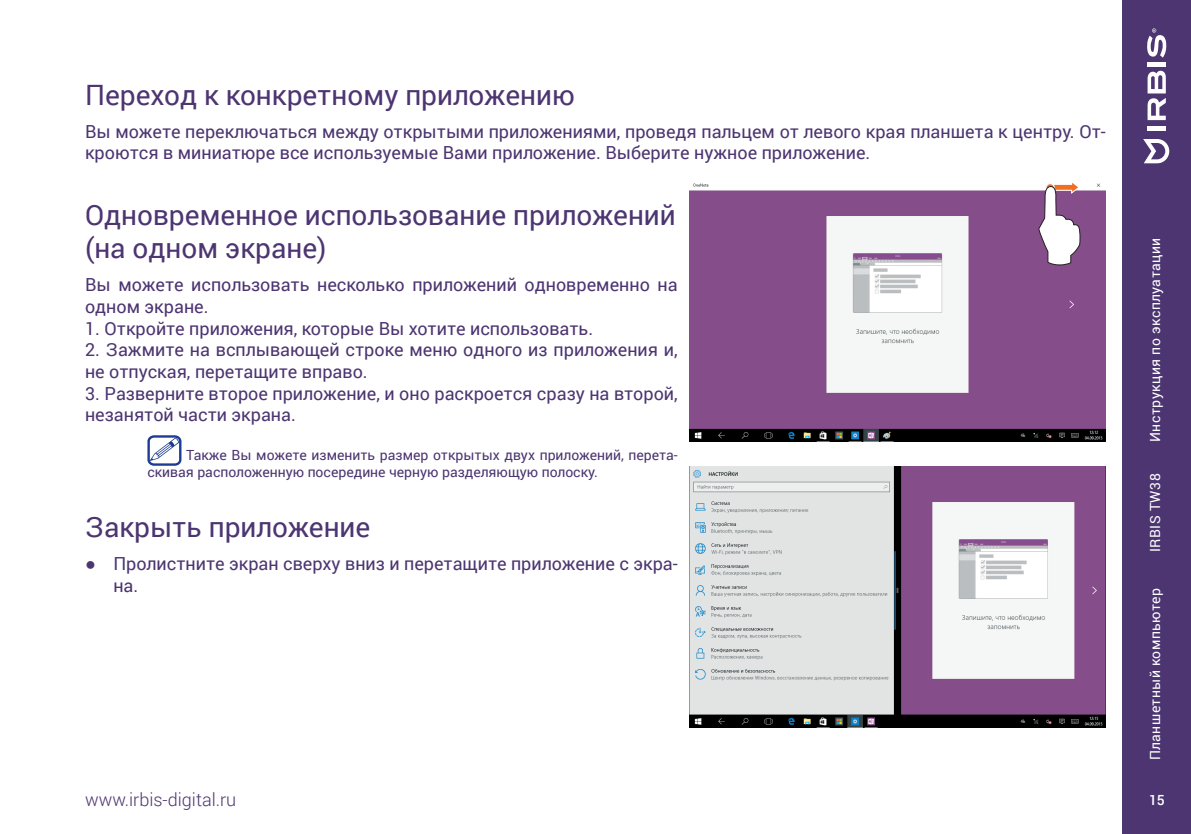
<style>
.page{position:relative;width:1191px;height:834px;background:#fff}
.page>*{position:absolute;margin:0;border:0;box-sizing:border-box;transform-origin:0 0}
.t1{font:28px/33.6px "Roboto";color:#4c3571}
.t2{font:18px/21.6px "Roboto";color:#4c3571}
.t3{font:300 18px "Roboto";color:#4c3571}
.t4{font:14px/16.8px "Roboto";color:#4c3571}
.t5{font:14px "Roboto";letter-spacing:.03em;color:#fff}
.t6{font:500 14px "Roboto";color:#fff}
.s1{font-family:"Arial"}
</style>
<div class="page">
<div style="left:1123px;top:0;width:68px;height:833px;background:#4c3571"></div>
<svg style="left:1143px;top:139px;width:26px;height:24px"></svg>
<svg style="left:1147px;top:70px;width:18px;height:50px"></svg>
<hr style="left:1147px;top:126px;width:18px;height:4px;background:#fff">
<hr style="left:1147px;top:62px;width:18px;height:4px;background:#fff">
<svg style="left:1147px;top:28px;width:19px;height:30px"></svg>
<svg style="left:147px;top:435px;width:34px;height:30px"></svg>
<img style="left:689px;top:467px;width:417px;height:260px">
<img style="left:689px;top:183px;width:417px;height:258px">
<svg style="left:1038px;top:183px;width:42px;height:82px"></svg>
<h1 class="t1" style="left:85px;top:77px;width:491px">Переход к конкретному приложению</h1>
<p class="t2" style="left:85px;top:120px;width:1022px">Вы можете переключаться между открытыми приложениями, проведя пальцем от левого края планшета к центру. От&shy;кроются в миниатюре все используемые Вами приложение. Выберите нужное приложение.</p>
<h1 class="t1" style="left:85px;top:197px;width:592px">Одновременное использование приложений (на одном экране)</h1>
<p class="t2" style="left:85px;top:273px;width:594px">Вы можете использовать несколько приложений одновременно на одном экране.</p>
<p class="t2" style="left:85px;top:317px;width:509px">1. Откройте приложения, которые Вы хотите использовать.</p>
<p class="t2" style="left:85px;top:338px;width:594px">2. Зажмите на всплывающей строке меню одного из приложения и, не отпуская, перетащите вправо.</p>
<p class="t2" style="left:85px;top:381px;width:594px">3. Разверните второе приложение, и оно раскроется сразу на второй, незанятой части экрана.</p>
<p class="t4" style="left:147px;top:446px;width:532px;text-indent:39px">Также Вы можете изменить размер открытых двух приложений, перета&shy;скивая расположенную посередине черную разделяющую полоску.</p>
<h1 class="t1" style="left:85px;top:509px;width:287px">Закрыть приложение</h1>
<p class="t2" style="left:113px;top:552px;width:566px;text-indent:-28px"><span class="s1">●</span> Пролистните экран сверху вниз и перетащите приложение с экра&shy;на.</p>
<p class="t5" style="left:1145px;top:442px;width:205px;rotate:-90deg">Инструкция по эксплуатации</p>
<p class="t5" style="left:1145px;top:552px;width:80px;rotate:-90deg">IRBIS TW38</p>
<p class="t5" style="left:1145px;top:760px;width:174px;rotate:-90deg">Планшетный компьютер</p>
<p class="t3" style="left:85px;top:786px;width:153px">www.irbis-digital.ru</p>
<p class="t6" style="left:1149px;top:790px;width:17px">15</p>
</div>
